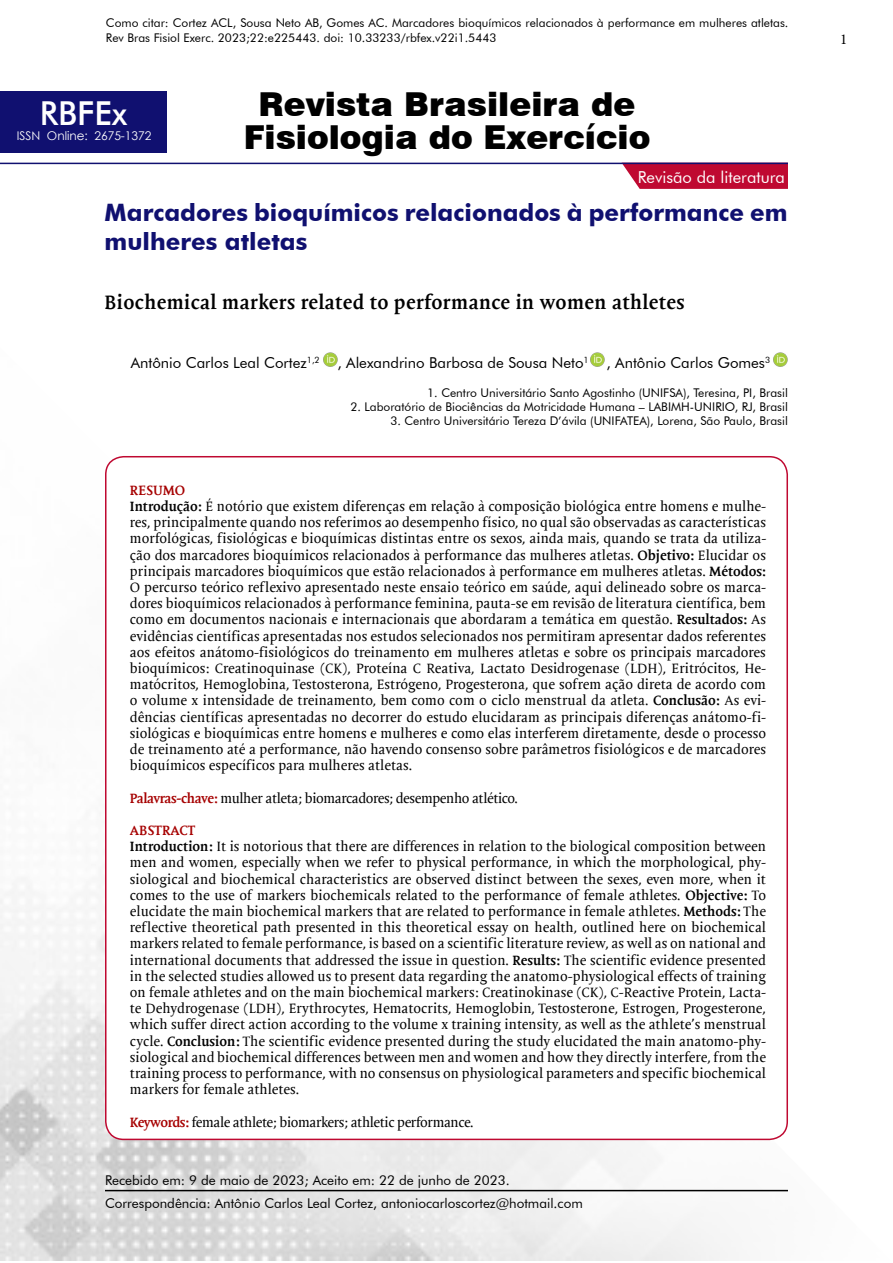
<style>
.page{position:relative;width:893px;height:1263px;background:#fff}
.page>*{position:absolute;margin:0;border:0;box-sizing:border-box;transform-origin:0 0}
.t1{font:900 33px "Swiss 721 BT";color:#000}
.t2{font:500 33px "Futura BT";color:#fff}
.t3{font:700 24px/28.8px "Futura BT";color:#101070}
.t4{font:700 19.5px "Mantika Book W01";letter-spacing:.02em;color:#000}
.t5{font:16.5px "Futura BT";color:#fff}
.t6{font:15px "Futura BT";color:#000}
.t7{font:15px "Minion Pro";color:#000}
.t8{font:13.5px/16.2px "Mantika Book W01";color:#000}
.t9{font:13.5px "Futura BT";color:#000}
.t10{font:13.5px "Mantika Book W01";letter-spacing:-.03em;color:#000}
.t11{font:12px/14.4px "Futura BT";color:#000}
.t12{font:12px "Century Gothic";color:#fff}
.s1{font-weight:700;color:#a60000}
.s2{font-weight:700}
</style>
<div class="page">
<img style="left:0;top:357px;width:788px;height:904px">
<div style="left:106px;top:457px;width:681px;height:682px;background:#fff;border-radius:18px"></div>
<hr style="left:105px;top:1190px;width:683px;height:1px;background:#000">
<div style="left:0;top:91px;width:167px;height:62px;background:#101070"></div>
<svg style="left:622px;top:164px;width:166px;height:25px;background:#c1173d"></svg>
<hr style="left:0;top:163px;width:788px;height:1px;background:#101070">
<img style="left:323px;top:352px;width:15px;height:15px">
<img style="left:590px;top:352px;width:14px;height:15px">
<img style="left:773px;top:352px;width:14px;height:15px">
<p class="t11" style="left:106px;top:16px;width:684px">Como citar: Cortez ACL, Sousa Neto AB, Gomes AC. Marcadores bioquímicos relacionados à performance em mulheres atletas.<br>Rev Bras Fisiol Exerc. 2023;22:e225443. doi: 10.33233/rbfex.v22i1.5443</p>
<h1 class="t1" style="left:259px;top:84px;width:378px">Revista Brasileira de</h1>
<h1 class="t2" style="left:40px;top:93px;width:89px">RBFEx</h1>
<p class="t12" style="left:17px;top:128px;width:136px">ISSN Online: 2675-1372</p>
<h1 class="t1" style="left:244px;top:117px;width:408px">Fisiologia do Exercício</h1>
<p class="t5" style="left:638px;top:167px;width:149px">Revisão da literatura</p>
<h2 class="t3" style="left:105px;top:198px;width:684px">Marcadores bioquímicos relacionados à performance em mulheres atletas</h2>
<h3 class="t4" style="left:105px;top:291px;width:581px">Biochemical markers related to performance in women athletes</h3>
<p class="t6" style="left:131px;top:353px;width:641px">Antônio Carlos Leal Cortez<sup>1,2</sup> , Alexandrino Barbosa de Sousa Neto<sup>1</sup> , Antônio Carlos Gomes<sup>3</sup></p>
<p class="t11" style="left:427px;top:385px;width:362px">1. Centro Universitário Santo Agostinho (UNIFSA), Teresina, PI, Brasil</p>
<p class="t11" style="left:350px;top:399px;width:439px">2. Laboratório de Biociências da Motricidade Humana – LABIMH-UNIRIO, RJ, Brasil</p>
<p class="t11" style="left:390px;top:414px;width:399px">3. Centro Universitário Tereza D’ávila (UNIFATEA), Lorena, São Paulo, Brasil</p>
<p class="t8" style="left:130px;top:482px;width:638px"><span class="s1">RESUMO<br></span><span class="s2">Introdução:</span> É notório que existem diferenças em relação à composição biológica entre homens e mulhe&shy;res, principalmente quando nos referimos ao desempenho físico, no qual são observadas as características morfológicas, fisiológicas e bioquímicas distintas entre os sexos, ainda mais, quando se trata da utiliza&shy;ção dos marcadores bioquímicos relacionados à performance das mulheres atletas. <span class="s2">Objetivo:</span> Elucidar os principais marcadores bioquímicos que estão relacionados à performance em mulheres atletas. <span class="s2">Métodos:<br></span>O percurso teórico reflexivo apresentado neste ensaio teórico em saúde, aqui delineado sobre os marca&shy;dores bioquímicos relacionados à performance feminina, pauta-se em revisão de literatura científica, bem como em documentos nacionais e internacionais que abordaram a temática em questão. <span class="s2">Resultados:</span> As evidências científicas apresentadas nos estudos selecionados nos permitiram apresentar dados referentes aos efeitos anátomo-fisiológicos do treinamento em mulheres atletas e sobre os principais marcadores bioquímicos: Creatinoquinase (CK), Proteína C Reativa, Lactato Desidrogenase (LDH), Eritrócitos, He&shy;matócritos, Hemoglobina, Testosterona, Estrógeno, Progesterona, que sofrem ação direta de acordo com o volume x intensidade de treinamento, bem como com o ciclo menstrual da atleta. <span class="s2">Conclusão:</span> As evi&shy;dências científicas apresentadas no decorrer do estudo elucidaram as principais diferenças anátomo-fi&shy;siológicas e bioquímicas entre homens e mulheres e como elas interferem diretamente, desde o processo de treinamento até a performance, não havendo consenso sobre parâmetros fisiológicos e de marcadores bioquímicos específicos para mulheres atletas.</p>
<p class="t10" style="left:130px;top:790px;width:389px"><span class="s1">Palavras-chave:</span> mulher atleta; biomarcadores; desempenho atlético.</p>
<p class="t8" style="left:130px;top:822px;width:638px"><span class="s1">ABSTRACT<br></span><span class="s2">Introduction:</span> It is notorious that there are differences in relation to the biological composition between men and women, especially when we refer to physical performance, in which the morphological, phy&shy;siological and biochemical characteristics are observed distinct between the sexes, even more, when it comes to the use of markers biochemicals related to the performance of female athletes. <span class="s2">Objective:</span> To elucidate the main biochemical markers that are related to performance in female athletes. <span class="s2">Methods:</span> The reflective theoretical path presented in this theoretical essay on health, outlined here on biochemical markers related to female performance, is based on a scientific literature review, as well as on national and international documents that addressed the issue in question. <span class="s2">Results:</span> The scientific evidence presented in the selected studies allowed us to present data regarding the anatomo-physiological effects of training on female athletes and on the main biochemical markers: Creatinokinase (CK), C-Reactive Protein, Lacta&shy;te Dehydrogenase (LDH), Erythrocytes, Hematocrits, Hemoglobin, Testosterone, Estrogen, Progesterone, which suffer direct action according to the volume x training intensity, as well as the athlete’s menstrual cycle. <span class="s2">Conclusion:</span> The scientific evidence presented during the study elucidated the main anatomo-phy&shy;siological and biochemical differences between men and women and how they directly interfere, from the training process to performance, with no consensus on physiological parameters and specific biochemical markers for female athletes.</p>
<p class="t10" style="left:130px;top:1114px;width:345px"><span class="s1">Keywords:</span> female athlete; biomarkers; athletic performance.</p>
<p class="t9" style="left:105px;top:1171px;width:406px">Recebido em: 9 de maio de 2023; Aceito em: 22 de junho de 2023.</p>
<p class="t9" style="left:105px;top:1195px;width:479px">Correspondência: Antônio Carlos Leal Cortez, antoniocarloscortez@hotmail.com</p>
<p class="t7" style="left:840px;top:29px;width:9px">1</p>
</div>
